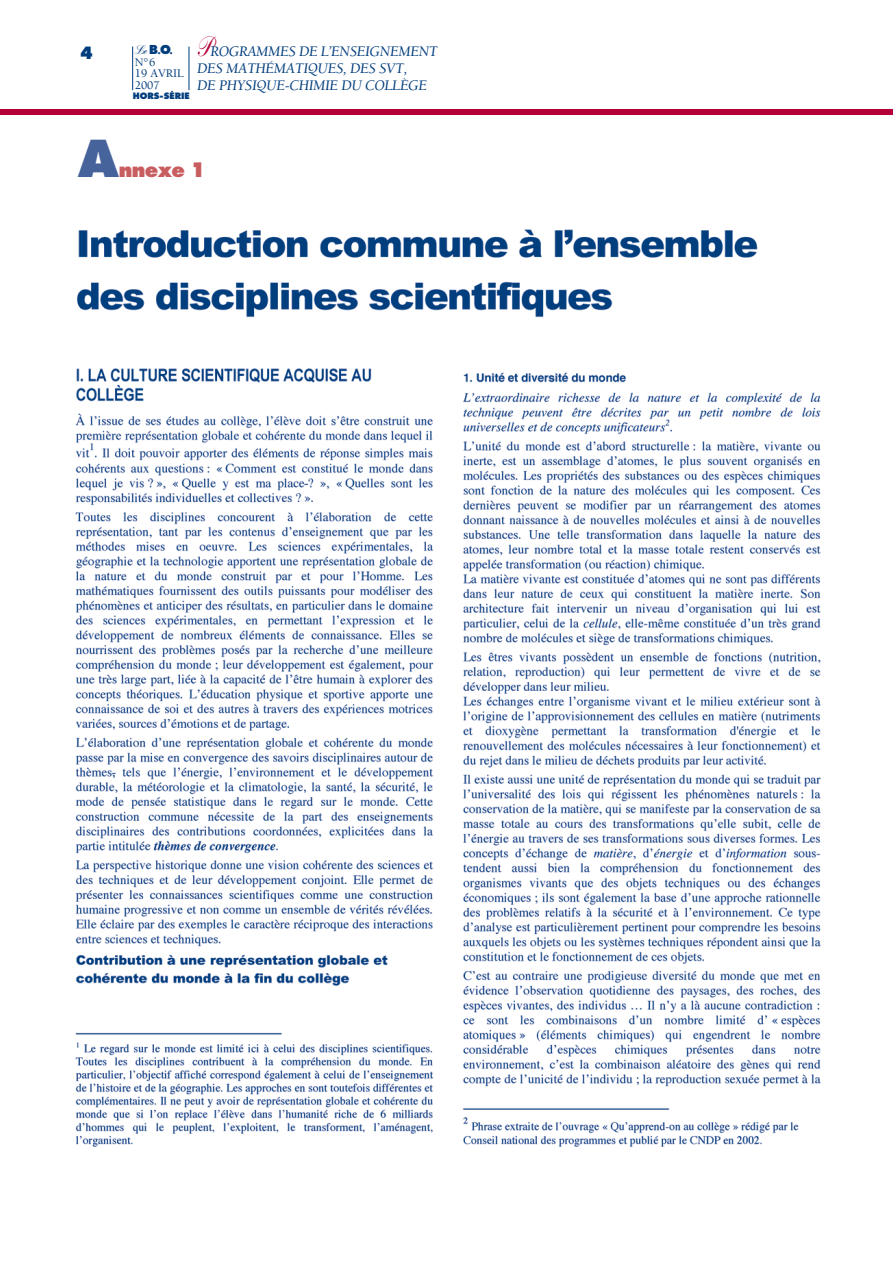
<style>
.page{position:relative;width:893px;height:1263px;background:#fff}
.page>*{position:absolute;margin:0;border:0;box-sizing:border-box;transform-origin:0 0}
.t1{font:800 49.5px "Futura";color:#46639b}
.t2{font:800 19.5px "Futura";letter-spacing:-.035em;color:#c85d60}
.t3{font:800 16.5px "Futura";color:#003d7d;scale:.94 1}
.t4{font:italic 15px/16.8px "Berkeley";letter-spacing:-.02em;color:#003d7d}
.t5{font:500 12px/11.7px "Berkeley";color:#003d7d}
.t6{font:900 12px "Kuenstler Script";color:#003d7d;scale:.8 1}
.t7{font:800 8.55px "Futura";color:#003d7d}
.s1{font-family:"Kuenstler Script";font-weight:900;font-style:normal;font-size:27px;color:#b30038}
.s2{font-family:"Futura";font-weight:800}
</style>
<div class="page">
<div style="left:0;top:109px;width:892px;height:6px;background:#b30038"></div>
<hr style="left:188px;top:47px;width:1px;height:43px;background:#003d7d">
<hr style="left:132px;top:47px;width:1px;height:43px;background:#003d7d">
<img style="left:75px;top:229px;width:746px;height:918px">
<p class="t4" style="left:197px;top:44px;width:242px"><span class="s1">P</span>ROGRAMMES DE L’ENSEIGNEMENT<br>DES MATHÉMATIQUES, DES SVT,<br>DE PHYSIQUE-CHIMIE DU COLLÈGE</p>
<p class="t3" style="left:80px;top:46px;width:15px">4</p>
<p class="t6" style="left:135px;top:47px;width:49px">Le <span class="s2">B</span><span class="s2">.</span><span class="s2">O</span><span class="s2">.</span></p>
<p class="t5" style="left:135px;top:57px;width:51px">N°6<br>19 AVRIL<br>2007</p>
<p class="t7" style="left:133px;top:92px;width:59px">HORS-SÉRIE</p>
<h1 class="t1" style="left:78px;top:137px;width:42px">A</h1>
<h2 class="t2" style="left:119px;top:161px;width:89px">nnexe 1</h2>
</div>
